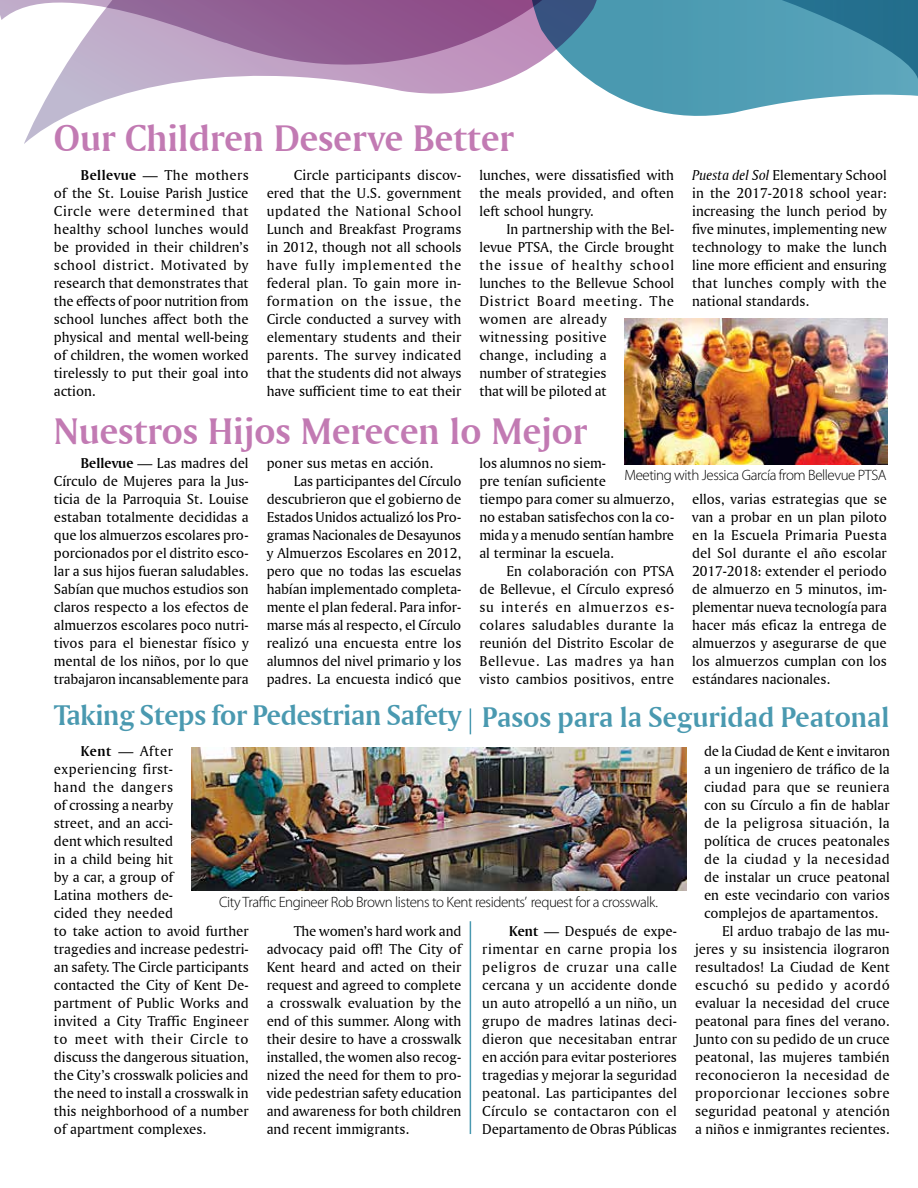
<style>
.page{position:relative;width:918px;height:1188px;background:#fff}
.page>*{position:absolute;margin:0;border:0;box-sizing:border-box;transform-origin:0 0}
.t1{font:39px "Amerigo BT Bold A";color:#c27ab3}
.t2{font:30px "Amerigo BT Bold A";letter-spacing:-.01em;color:#4a99b0}
.t3{font:15px/18px "Amerigo BT Roman A";color:#000;text-align:justify}
.t4{font:300 15px "Myriad Pro";letter-spacing:-.03em;color:#000}
.t5{font:15px "Amerigo BT Roman A";letter-spacing:.025em;color:#000}
.t6{font:15px "Amerigo BT Roman A";letter-spacing:.03em;color:#000}
.t7{font:15px "Amerigo BT Roman A";letter-spacing:.02em;color:#000}
.t8{font:15px "Amerigo BT Roman A";letter-spacing:.045em;color:#000}
.s1{font-family:"Amerigo BT Bold A"}
.s2{font-family:"Amerigo BT Italic A"}
</style>
<div class="page">
<hr style="left:470px;top:921px;width:1px;height:213px;background:#4a99b0">
<svg style="left:470px;top:708px;width:1px;height:26px"></svg>
<svg style="left:24px;top:72px;width:498px;height:72px"></svg>
<svg style="left:0;top:0;width:526px;height:72px"></svg>
<svg style="left:526px;top:0;width:392px;height:116px"></svg>
<svg style="left:597px;top:0;width:321px;height:81px"></svg>
<img style="left:191px;top:747px;width:495px;height:144px">
<img style="left:625px;top:319px;width:262px;height:145px">
<h1 class="t1" style="left:54px;top:115px;width:461px">Our Children Deserve Better</h1>
<p class="t3" style="left:54px;top:166px;width:196px;text-indent:27px"><span class="s1">Bellevue</span> — The mothers of the St. Louise Parish Justice Circle were determined that healthy school lunches would be provided in their children’s school district. Motivated by research that demonstrates that the effects of poor nutrition from school lunches affect both the physical and mental well-being of children, the women worked tirelessly to put their goal into action.</p>
<p class="t3" style="left:267px;top:166px;width:196px;text-indent:27px">Circle participants discov&shy;ered that the U.S. government updated the National School Lunch and Breakfast Programs in 2012, though not all schools have fully implemented the federal plan. To gain more in&shy;formation on the issue, the Circle conducted a survey with elementary students and their parents. The survey indicated that the students did not always have sufficient time to eat their</p>
<p class="t3" style="left:479px;top:166px;width:196px">lunches, were dissatisfied with the meals provided, and often left school hungry.</p>
<p class="t3" style="left:479px;top:220px;width:196px;text-align:left;text-indent:27px">In partnership with the Bel&shy;levue PTSA, the Circle brought the issue of healthy school lunches to the Bellevue School<br>District Board meeting. The women are already witnessing positive<br>change, including a<br>number of strategies<br>that will be piloted at</p>
<p class="t3" style="left:692px;top:166px;width:196px"><span class="s2">Puesta del Sol</span> Elementary School in the 2017-2018 school year: increasing the lunch period by five minutes, implementing new technology to make the lunch line more efficient and ensuring that lunches comply with the national standards.</p>
<h1 class="t1" style="left:54px;top:407px;width:535px">Nuestros Hijos Merecen lo Mejor</h1>
<p class="t3" style="left:54px;top:454px;width:196px;text-indent:27px"><span class="s1">Bellevue</span> — Las madres del Círculo de Mujeres para la Jus&shy;ticia de la Parroquia St. Louise estaban totalmente decididas a que los almuerzos escolares pro&shy;porcionados por el distrito esco&shy;lar a sus hijos fueran saludables.<br>Sabían que muchos estudios son claros respecto a los efectos de almuerzos escolares poco nutri&shy;tivos para el bienestar físico y mental de los niños, por lo que trabajaron incansablemente para</p>
<p class="t3" style="left:267px;top:454px;width:168px">poner sus metas en acción.</p>
<p class="t3" style="left:479px;top:454px;width:196px;text-align:left">los alumnos no siem-<br>pre tenían suficiente<br>tiempo para comer su almuerzo, no estaban satisfechos con la co&shy;mida y a menudo sentían hambre al terminar la escuela.</p>
<p class="t3" style="left:479px;top:562px;width:196px;text-indent:27px">En colaboración con PTSA de Bellevue, el Círculo expresó su interés en almuerzos es&shy;colares saludables durante la reunión del Distrito Escolar de Bellevue. Las madres ya han visto cambios positivos, entre</p>
<p class="t4" style="left:625px;top:466px;width:264px">Meeting with Jessica García from Bellevue PTSA</p>
<p class="t3" style="left:294px;top:472px;width:169px">Las participantes del Círculo</p>
<p class="t3" style="left:267px;top:490px;width:196px">descubrieron que el gobierno de</p>
<p class="t3" style="left:267px;top:508px;width:196px">Estados Unidos actualizó los Pro-</p>
<p class="t3" style="left:267px;top:526px;width:196px">gramas Nacionales de Desayunos</p>
<p class="t3" style="left:267px;top:544px;width:196px">y Almuerzos Escolares en 2012,</p>
<p class="t3" style="left:267px;top:562px;width:196px">pero que no todas las escuelas</p>
<p class="t3" style="left:267px;top:580px;width:196px">habían implementado completa-</p>
<p class="t3" style="left:267px;top:598px;width:196px">mente el plan federal. Para infor-</p>
<p class="t3" style="left:267px;top:616px;width:196px">marse más al respecto, el Círculo</p>
<p class="t3" style="left:267px;top:634px;width:196px">realizó una encuesta entre los</p>
<p class="t3" style="left:267px;top:652px;width:196px">alumnos del nivel primario y los</p>
<p class="t3" style="left:267px;top:670px;width:196px">padres. La encuesta indicó que</p>
<p class="t3" style="left:692px;top:490px;width:196px">ellos, varias estrategias que se van a probar en un plan piloto en la Escuela Primaria Puesta del Sol durante el año escolar 2017-2018: extender el periodo de almuerzo en 5 minutos, im&shy;plementar nueva tecnología para hacer más eficaz la entrega de almuerzos y asegurarse de que los almuerzos cumplan con los estándares nacionales.</p>
<h2 class="t2" style="left:54px;top:696px;width:409px">Taking Steps for Pedestrian Safety</h2>
<p class="t3" style="left:54px;top:742px;width:196px;text-align:left;text-indent:27px"><span class="s1">Kent</span> — After experiencing first-<br>hand the dangers<br>of crossing a nearby<br>street, and an acci-<br>dent which resulted<br>in a child being hit<br>by a car, a group of<br>Latina mothers de-<br>cided they needed<br>to take action to avoid further tragedies and increase pedestri&shy;an safety. The Circle participants contacted the City of Kent De&shy;partment of Public Works and invited a City Traffic Engineer to meet with their Circle to discuss the dangerous situation, the City’s crosswalk policies and the need to install a crosswalk in this neighborhood of a number of apartment complexes.</p>
<h2 class="t2" style="left:482px;top:699px;width:409px">Pasos para la Seguridad Peatonal</h2>
<p class="t3" style="left:704px;top:742px;width:187px">de la Ciudad de Kent e invitaron</p>
<p class="t3" style="left:704px;top:760px;width:187px">a un ingeniero de tráfico de la</p>
<p class="t7" style="left:704px;top:778px;width:187px">ciudad para que se reuniera</p>
<p class="t3" style="left:704px;top:796px;width:187px">con su Círculo a fin de hablar</p>
<p class="t5" style="left:704px;top:814px;width:187px">de la peligrosa situación, la</p>
<p class="t3" style="left:704px;top:832px;width:187px">política de cruces peatonales</p>
<p class="t6" style="left:704px;top:850px;width:187px">de la ciudad y la necesidad</p>
<p class="t3" style="left:704px;top:868px;width:187px">de instalar un cruce peatonal</p>
<p class="t3" style="left:704px;top:886px;width:187px">en este vecindario con varios</p>
<p class="t3" style="left:704px;top:904px;width:176px">complejos de apartamentos.</p>
<p class="t3" style="left:722px;top:922px;width:169px">El arduo trabajo de las mu-</p>
<p class="t3" style="left:695px;top:940px;width:196px">jeres y su insistencia ¡lograron</p>
<p class="t3" style="left:695px;top:958px;width:196px">resultados! La Ciudad de Kent</p>
<p class="t8" style="left:695px;top:976px;width:196px">escuchó su pedido y acordó</p>
<p class="t3" style="left:695px;top:994px;width:196px">evaluar la necesidad del cruce</p>
<p class="t3" style="left:695px;top:1012px;width:196px">peatonal para fines del verano.</p>
<p class="t3" style="left:695px;top:1030px;width:196px">Junto con su pedido de un cruce</p>
<p class="t3" style="left:695px;top:1048px;width:196px">peatonal, las mujeres también</p>
<p class="t5" style="left:695px;top:1066px;width:196px">reconocieron la necesidad de</p>
<p class="t6" style="left:695px;top:1084px;width:196px">proporcionar lecciones sobre</p>
<p class="t3" style="left:695px;top:1102px;width:196px">seguridad peatonal y atención</p>
<p class="t3" style="left:695px;top:1120px;width:196px">a niños e inmigrantes recientes.</p>
<p class="t4" style="left:219px;top:893px;width:440px">City Traffic Engineer Rob Brown listens to Kent residents’ request for a crosswalk.</p>
<p class="t3" style="left:482px;top:922px;width:196px;text-indent:27px"><span class="s1">Kent</span> — Después de expe&shy;rimentar en carne propia los peligros de cruzar una calle cercana y un accidente donde un auto atropelló a un niño, un grupo de madres latinas deci&shy;dieron que necesitaban entrar en acción para evitar posteriores tragedias y mejorar la seguridad peatonal. Las participantes del Círculo se contactaron con el Departamento de Obras Públicas</p>
<p class="t3" style="left:267px;top:922px;width:196px;text-indent:27px">The women’s hard work and advocacy paid off! The City of Kent heard and acted on their request and agreed to complete a crosswalk evaluation by the end of this summer. Along with their desire to have a crosswalk installed, the women also recog&shy;nized the need for them to pro&shy;vide pedestrian safety education and awareness for both children and recent immigrants.</p>
</div>
